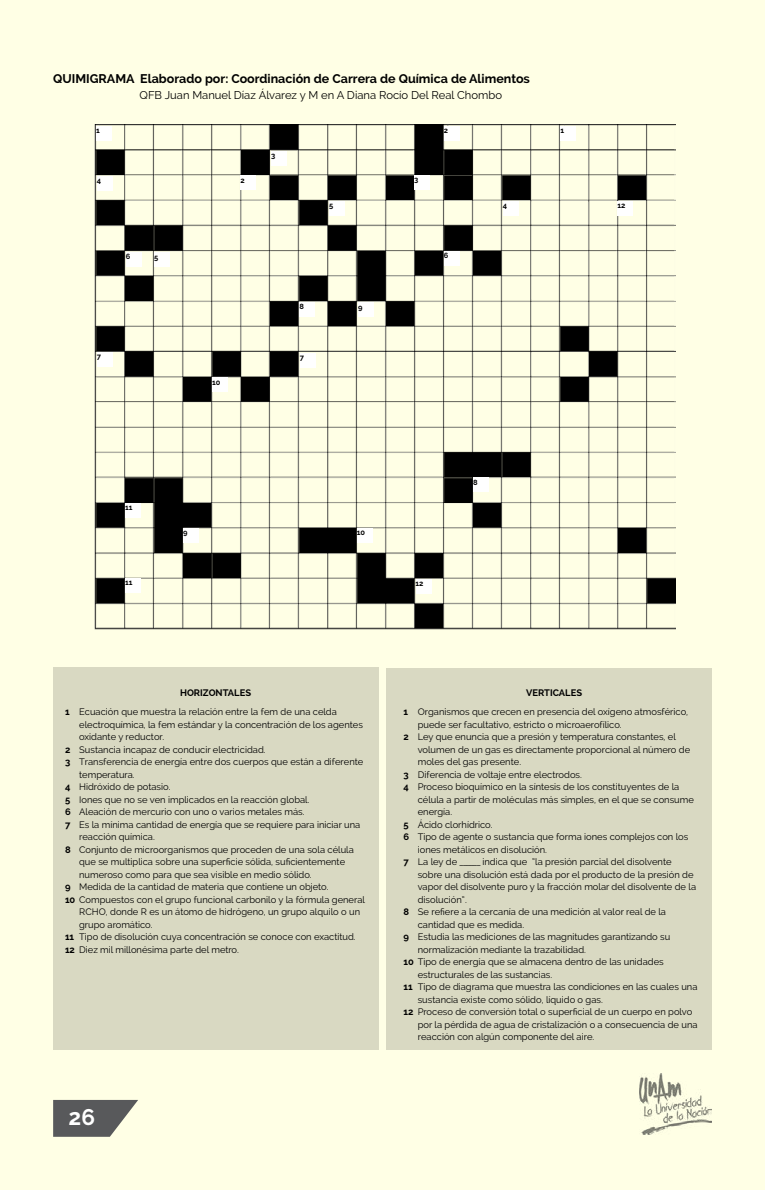
<style>
.page{position:relative;width:765px;height:1190px;background:#fff}
.page>*{position:absolute;margin:0;border:0;box-sizing:border-box;transform-origin:0 0}
.t1{font:700 22.5px "Raleway";color:#fff}
.t2{font:700 12.5px "Raleway";color:#000}
.t3{font:11.25px "Raleway";color:#000}
.t4{font:9.38px/19.6px "Raleway";color:#000}
.t5{font:700 7.5px "Raleway";color:#000}
.s1{font-weight:700}
</style>
<div class="page">
<div style="left:1px;top:0;width:764px;height:1189px;background:#ffffe5"></div>
<svg style="left:53px;top:1099px;width:85px;height:37px"></svg>
<img style="left:639px;top:1073px;width:73px;height:61px">
<hr style="left:764px;top:0;width:1px;height:1189px;background:#ffff7f">
<div style="left:53px;top:667px;width:326px;height:382px;background:#d9d9c2"></div>
<div style="left:386px;top:668px;width:326px;height:381px;background:#d9d9c2"></div>
<img style="left:94px;top:125px;width:582px;height:505px">
<div style="left:96px;top:126px;width:16px;height:14px;background:#fff"></div>
<div style="left:357px;top:528px;width:16px;height:14px;background:#fff"></div>
<div style="left:125px;top:503px;width:16px;height:14px;background:#fff"></div>
<div style="left:125px;top:578px;width:16px;height:14px;background:#fff"></div>
<div style="left:416px;top:579px;width:15px;height:14px;background:#fff"></div>
<div style="left:212px;top:377px;width:16px;height:15px;background:#fff"></div>
<div style="left:618px;top:201px;width:15px;height:15px;background:#fff"></div>
<div style="left:561px;top:126px;width:15px;height:14px;background:#fff"></div>
<div style="left:97px;top:176px;width:15px;height:15px;background:#fff"></div>
<div style="left:503px;top:201px;width:16px;height:15px;background:#fff"></div>
<div style="left:126px;top:252px;width:16px;height:14px;background:#fff"></div>
<div style="left:154px;top:252px;width:16px;height:15px;background:#fff"></div>
<div style="left:329px;top:201px;width:16px;height:15px;background:#fff"></div>
<div style="left:444px;top:126px;width:16px;height:14px;background:#fff"></div>
<div style="left:241px;top:175px;width:15px;height:15px;background:#fff"></div>
<div style="left:444px;top:251px;width:16px;height:15px;background:#fff"></div>
<div style="left:358px;top:302px;width:16px;height:15px;background:#fff"></div>
<div style="left:183px;top:528px;width:16px;height:14px;background:#fff"></div>
<div style="left:299px;top:302px;width:16px;height:14px;background:#fff"></div>
<div style="left:473px;top:477px;width:16px;height:15px;background:#fff"></div>
<div style="left:300px;top:353px;width:16px;height:14px;background:#fff"></div>
<div style="left:97px;top:352px;width:15px;height:14px;background:#fff"></div>
<div style="left:271px;top:151px;width:16px;height:14px;background:#fff"></div>
<div style="left:414px;top:175px;width:16px;height:14px;background:#fff"></div>
<h2 class="t2" style="left:53px;top:71px;width:478px">QUIMIGRAMA Elaborado por: Coordinación de Carrera de Química de Alimentos</h2>
<p class="t5" style="left:96px;top:126px;width:5px">1</p>
<p class="t5" style="left:97px;top:176px;width:6px">4</p>
<p class="t3" style="left:140px;top:88px;width:364px">QFB Juan Manuel Díaz Álvarez y M en A Diana Rocío Del Real Chombo</p>
<p class="t5" style="left:126px;top:252px;width:6px">6</p>
<p class="t5" style="left:154px;top:252px;width:6px">5</p>
<p class="t5" style="left:241px;top:176px;width:6px">2</p>
<p class="t5" style="left:271px;top:151px;width:6px">3</p>
<p class="t5" style="left:329px;top:201px;width:6px">5</p>
<p class="t5" style="left:299px;top:302px;width:6px">8</p>
<p class="t5" style="left:358px;top:302px;width:6px">9</p>
<p class="t5" style="left:414px;top:175px;width:6px">3</p>
<p class="t5" style="left:444px;top:126px;width:6px">2</p>
<p class="t5" style="left:444px;top:251px;width:6px">6</p>
<p class="t5" style="left:503px;top:201px;width:6px">4</p>
<p class="t5" style="left:97px;top:352px;width:6px">7</p>
<p class="t5" style="left:300px;top:353px;width:6px">7</p>
<p class="t5" style="left:125px;top:503px;width:9px">11</p>
<p class="t5" style="left:212px;top:377px;width:10px">10</p>
<p class="t5" style="left:183px;top:528px;width:6px">9</p>
<p class="t5" style="left:357px;top:528px;width:10px">10</p>
<p class="t5" style="left:125px;top:578px;width:9px">11</p>
<p class="t5" style="left:416px;top:579px;width:9px">12</p>
<p class="t5" style="left:473px;top:477px;width:6px">8</p>
<p class="t5" style="left:561px;top:126px;width:5px">1</p>
<p class="t5" style="left:618px;top:201px;width:9px">12</p>
<p class="t4" style="left:65px;top:682px;width:273px;text-indent:115px"><span class="s1">HORIZONTALES<br>1</span> Ecuación que muestra la relación entre la fem de una celda</p>
<p class="t4" style="left:79px;top:714px;width:285px">electroquímica, la fem estándar y la concentración de los agentes</p>
<p class="t4" style="left:79px;top:727px;width:87px">oxidante y reductor.</p>
<p class="t4" style="left:65px;top:739px;width:202px"><span class="s1">2</span> Sustancia incapaz de conducir electricidad.</p>
<p class="t4" style="left:65px;top:752px;width:300px"><span class="s1">3</span> Transferencia de energía entre dos cuerpos que están a diferente</p>
<p class="t4" style="left:79px;top:764px;width:57px">temperatura.</p>
<p class="t4" style="left:65px;top:777px;width:107px"><span class="s1">4</span> Hidróxido de potasio.</p>
<p class="t4" style="left:65px;top:789px;width:246px"><span class="s1">5</span> Iones que no se ven implicados en la reacción global.</p>
<p class="t4" style="left:65px;top:802px;width:241px"><span class="s1">6</span> Aleación de mercurio con uno o varios metales más.</p>
<p class="t4" style="left:65px;top:814px;width:297px"><span class="s1">7</span> Es la mínima cantidad de energía que se requiere para iniciar una</p>
<p class="t4" style="left:79px;top:827px;width:77px">reacción química.</p>
<p class="t4" style="left:65px;top:839px;width:290px"><span class="s1">8</span> Conjunto de microorganismos que proceden de una sola célula</p>
<p class="t4" style="left:79px;top:852px;width:268px">que se multiplica sobre una superficie sólida, suficientemente</p>
<p class="t4" style="left:79px;top:864px;width:234px">numeroso como para que sea visible en medio sólido.</p>
<p class="t4" style="left:65px;top:877px;width:265px"><span class="s1">9</span> Medida de la cantidad de materia que contiene un objeto.</p>
<p class="t4" style="left:65px;top:889px;width:301px"><span class="s1">10</span> Compuestos con el grupo funcional carbonilo y la fórmula general</p>
<p class="t4" style="left:79px;top:902px;width:282px">RCHO, donde R es un átomo de hidrógeno, un grupo alquilo o un</p>
<p class="t4" style="left:79px;top:914px;width:75px">grupo aromático.</p>
<p class="t4" style="left:65px;top:927px;width:292px"><span class="s1">11</span> Tipo de disolución cuya concentración se conoce con exactitud.</p>
<p class="t4" style="left:65px;top:939px;width:175px"><span class="s1">12</span> Diez mil millonésima parte del metro.</p>
<h1 class="t1" style="left:69px;top:1104px;width:28px">26</h1>
<p class="t4" style="left:404px;top:682px;width:286px;text-indent:123px"><span class="s1">VERTICALES<br>1</span> Organismos que crecen en presencia del oxígeno atmosférico,</p>
<p class="t4" style="left:418px;top:714px;width:205px">puede ser facultativo, estricto o microaerofílico.</p>
<p class="t4" style="left:404px;top:727px;width:274px"><span class="s1">2</span> Ley que enuncia que a presión y temperatura constantes, el</p>
<p class="t4" style="left:418px;top:739px;width:274px">volumen de un gas es directamente proporcional al número de</p>
<p class="t4" style="left:418px;top:752px;width:105px">moles del gas presente.</p>
<p class="t4" style="left:404px;top:764px;width:180px"><span class="s1">3</span> Diferencia de voltaje entre electrodos.</p>
<p class="t4" style="left:404px;top:777px;width:277px"><span class="s1">4</span> Proceso bioquímico en la síntesis de los constituyentes de la</p>
<p class="t4" style="left:418px;top:789px;width:278px">célula a partir de moléculas más simples, en el que se consume</p>
<p class="t4" style="left:418px;top:802px;width:36px">energía.</p>
<p class="t4" style="left:404px;top:814px;width:91px"><span class="s1">5</span> Ácido clorhídrico.</p>
<p class="t4" style="left:404px;top:827px;width:286px"><span class="s1">6</span> Tipo de agente o sustancia que forma iones complejos con los</p>
<p class="t4" style="left:418px;top:839px;width:131px">iones metálicos en disolución.</p>
<p class="t4" style="left:404px;top:851px;width:270px"><span class="s1">7</span> La ley de ______ indica que “la presión parcial del disolvente</p>
<p class="t4" style="left:418px;top:864px;width:277px">sobre una disolución está dada por el producto de la presión de</p>
<p class="t4" style="left:418px;top:876px;width:280px">vapor del disolvente puro y la fracción molar del disolvente de la</p>
<p class="t4" style="left:418px;top:889px;width:51px">disolución”.</p>
<p class="t4" style="left:404px;top:901px;width:264px"><span class="s1">8</span> Se refiere a la cercanía de una medición al valor real de la</p>
<p class="t4" style="left:418px;top:914px;width:108px">cantidad que es medida.</p>
<p class="t4" style="left:404px;top:926px;width:268px"><span class="s1">9</span> Estudia las mediciones de las magnitudes garantizando su</p>
<p class="t4" style="left:418px;top:939px;width:170px">normalización mediante la trazabilidad.</p>
<p class="t4" style="left:404px;top:951px;width:262px"><span class="s1">10</span> Tipo de energía que se almacena dentro de las unidades</p>
<p class="t4" style="left:418px;top:964px;width:136px">estructurales de las sustancias.</p>
<p class="t4" style="left:404px;top:976px;width:295px"><span class="s1">11</span> Tipo de diagrama que muestra las condiciones en las cuales una</p>
<p class="t4" style="left:418px;top:989px;width:187px">sustancia existe como sólido, líquido o gas.</p>
<p class="t4" style="left:404px;top:1001px;width:290px"><span class="s1">12</span> Proceso de conversión total o superficial de un cuerpo en polvo</p>
<p class="t4" style="left:418px;top:1014px;width:281px">por la pérdida de agua de cristalización o a consecuencia de una</p>
<p class="t4" style="left:418px;top:1026px;width:178px">reacción con algún componente del aire.</p>
</div>
